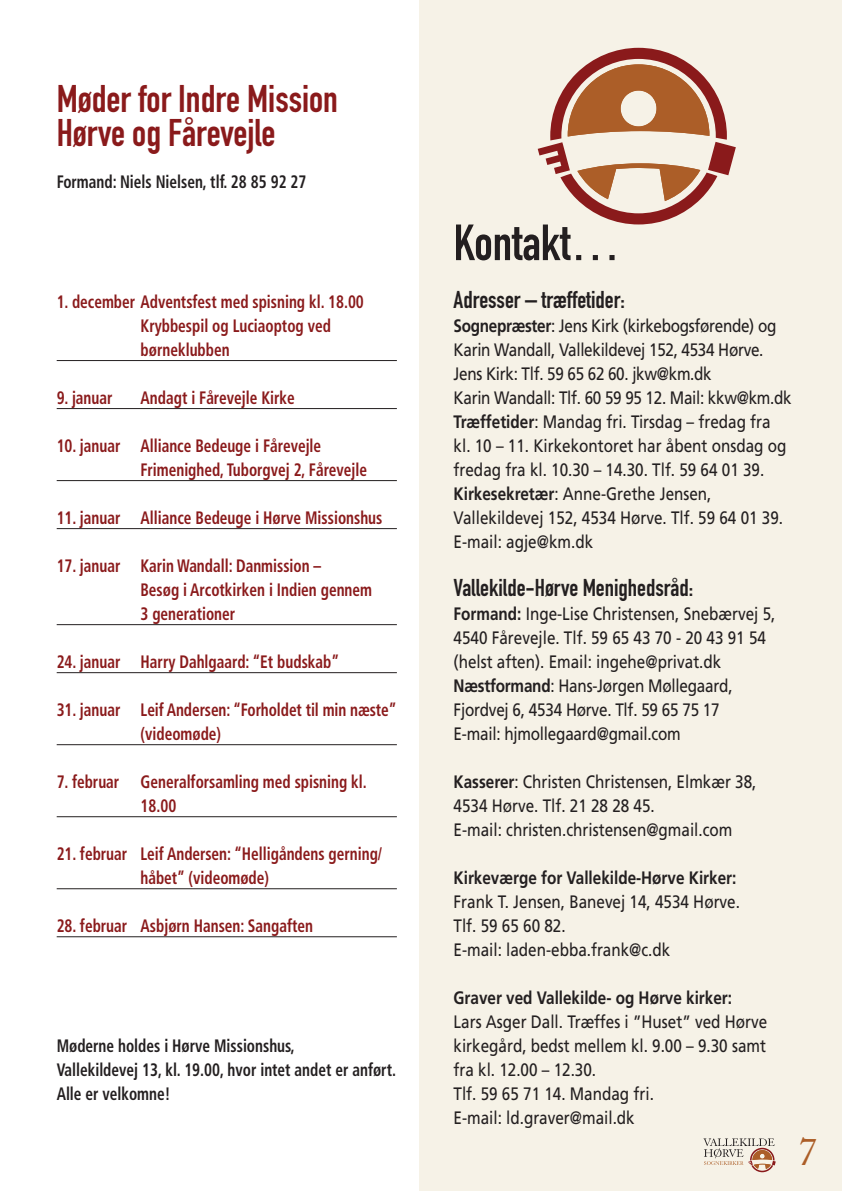
<style>
.page{position:relative;width:842px;height:1191px;background:#fff}
.page>*{position:absolute;margin:0;border:0;box-sizing:border-box;transform-origin:0 0}
.t1{font:50px "DIN Engschrift Alternate";color:#231f20}
.t2{font:41px "Elegant Garamond BT";color:#ac5e28}
.t3{font:38px/34px "DIN Engschrift Alternate";color:#8a1a1b}
.t4{font:24px "DIN Engschrift Alternate";color:#231f20}
.t5{font:18px/24px "Frutiger";color:#231f20;scale:.85 1}
.t6{font:700 condensed 18px/24px "Frutiger";color:#8a1a1b;scale:.85 1}
.t7{font:700 condensed 18px/24px "Frutiger";color:#231f20;scale:.85 1}
.t8{font:700 18px "Frutiger";color:#231f20;scale:.85 1}
.s1{font-weight:700}
</style>
<div class="page">
<div style="left:420px;top:0;width:422px;height:1191px;background:#f6f2e7"></div>
<hr style="left:57px;top:360px;width:340px;height:1px;background:#231f20">
<hr style="left:57px;top:408px;width:340px;height:1px;background:#231f20">
<hr style="left:57px;top:480px;width:340px;height:1px;background:#231f20">
<hr style="left:57px;top:528px;width:340px;height:1px;background:#231f20">
<hr style="left:57px;top:624px;width:340px;height:1px;background:#231f20">
<hr style="left:57px;top:672px;width:340px;height:1px;background:#231f20">
<hr style="left:57px;top:744px;width:340px;height:1px;background:#231f20">
<hr style="left:57px;top:816px;width:340px;height:1px;background:#231f20">
<hr style="left:57px;top:888px;width:340px;height:1px;background:#231f20">
<hr style="left:57px;top:936px;width:340px;height:1px;background:#231f20">
<svg style="left:703px;top:1138px;width:73px;height:34px"></svg>
<svg style="left:538px;top:48px;width:198px;height:176px"></svg>
<h3 class="t3" style="left:57px;top:85px;width:283px">Møder for Indre Mission<br>Hørve og Fårevejle</h3>
<p class="t7" style="left:57px;top:171px;width:295px">Formand: Niels Nielsen, tlf. 28 85 92 27</p>
<p class="t6" style="left:141px;top:291px;width:264px;text-indent:-84px">1. december Adventsfest med spisning kl. 18.00<br>Krybbespil og Luciaoptog ved børneklubben</p>
<p class="t6" style="left:57px;top:387px;width:67px">9. januar</p>
<p class="t6" style="left:141px;top:387px;width:183px">Andagt i Fårevejle Kirke</p>
<p class="t6" style="left:140px;top:435px;width:268px;text-indent:-84px">10. januar Alliance Bedeuge i Fårevejle<br>Frimenighed, Tuborgvej 2, Fårevejle</p>
<p class="t6" style="left:57px;top:507px;width:385px">11. januar Alliance Bedeuge i Hørve Missionshus</p>
<p class="t6" style="left:140px;top:555px;width:274px;text-indent:-84px">17. januar Karin Wandall: Danmission –<br>Besøg i Arcotkirken i Indien gennem<br>3 generationer</p>
<p class="t6" style="left:57px;top:651px;width:334px">24. januar Harry Dahlgaard: “Et budskab”</p>
<p class="t6" style="left:141px;top:699px;width:303px;text-indent:-84px">31. januar Leif Andersen: “Forholdet til min næste” (videomøde)</p>
<p class="t6" style="left:141px;top:771px;width:268px;text-indent:-84px">7. februar Generalforsamling med spisning kl.<br>18.00</p>
<p class="t6" style="left:140px;top:843px;width:286px;text-indent:-84px">21. februar Leif Andersen: “Helligåndens gerning/ håbet” (videomøde)</p>
<p class="t6" style="left:57px;top:915px;width:303px">28. februar Asbjørn Hansen: Sangaften</p>
<p class="t7" style="left:57px;top:1035px;width:401px">Møderne holdes i Hørve Missionshus,<br>Vallekildevej 13, kl. 19.00, hvor intet andet er anført.<br>Alle er velkomne!</p>
<h1 class="t1" style="left:454px;top:224px;width:168px">Kontakt…</h1>
<h3 class="t4" style="left:454px;top:291px;width:173px">Adresser – træffetider:</h3>
<p class="t5" style="left:454px;top:315px;width:399px"><span class="s1">Sognepræster</span>: Jens Kirk (kirkebogsførende) og Karin Wandall, Vallekildevej 152, 4534 Hørve.<br>Jens Kirk: Tlf. 59 65 62 60. jkw@km.dk<br>Karin Wandall: Tlf. 60 59 95 12. Mail: kkw@km.dk <span class="s1">Træffetider</span>: Mandag fri. Tirsdag – fredag fra kl. 10 – 11. Kirkekontoret har åbent onsdag og fredag fra kl. 10.30 – 14.30. Tlf. 59 64 01 39.<br><span class="s1">Kirkesekretær</span>: Anne-Grethe Jensen, Vallekildevej 152, 4534 Hørve. Tlf. 59 64 01 39.<br>E-mail: agje@km.dk</p>
<h3 class="t4" style="left:454px;top:579px;width:241px">Vallekilde-Hørve Menighedsråd:</h3>
<p class="t5" style="left:454px;top:603px;width:380px"><span class="s1">Formand:</span> Inge-Lise Christensen, Snebærvej 5, 4540 Fårevejle. Tlf. 59 65 43 70 - 20 43 91 54 (helst aften). Email: ingehe@privat.dk <span class="s1">Næstformand</span>: Hans-Jørgen Møllegaard, Fjordvej 6, 4534 Hørve. Tlf. 59 65 75 17<br>E-mail: hjmollegaard@gmail.com</p>
<p class="t5" style="left:454px;top:771px;width:358px"><span class="s1">Kasserer</span>: Christen Christensen, Elmkær 38,<br>4534 Hørve. Tlf. 21 28 28 45.<br>E-mail: christen.christensen@gmail.com</p>
<p class="t8" style="left:454px;top:871px;width:334px">Kirkeværge for Vallekilde-Hørve Kirker:</p>
<p class="t5" style="left:454px;top:891px;width:338px">Frank T. Jensen, Banevej 14, 4534 Hørve.<br>Tlf. 59 65 60 82.<br>E-mail: laden-ebba.frank@c.dk</p>
<p class="t8" style="left:454px;top:991px;width:329px">Graver ved Vallekilde- og Hørve kirker:</p>
<p class="t5" style="left:454px;top:1011px;width:371px">Lars Asger Dall. Træffes i ”Huset” ved Hørve kirkegård, bedst mellem kl. 9.00 – 9.30 samt fra kl. 12.00 – 12.30.<br>Tlf. 59 65 71 14. Mandag fri.<br>E-mail: ld.graver@mail.dk</p>
<h2 class="t2" style="left:798px;top:1137px;width:20px">7</h2>
</div>
